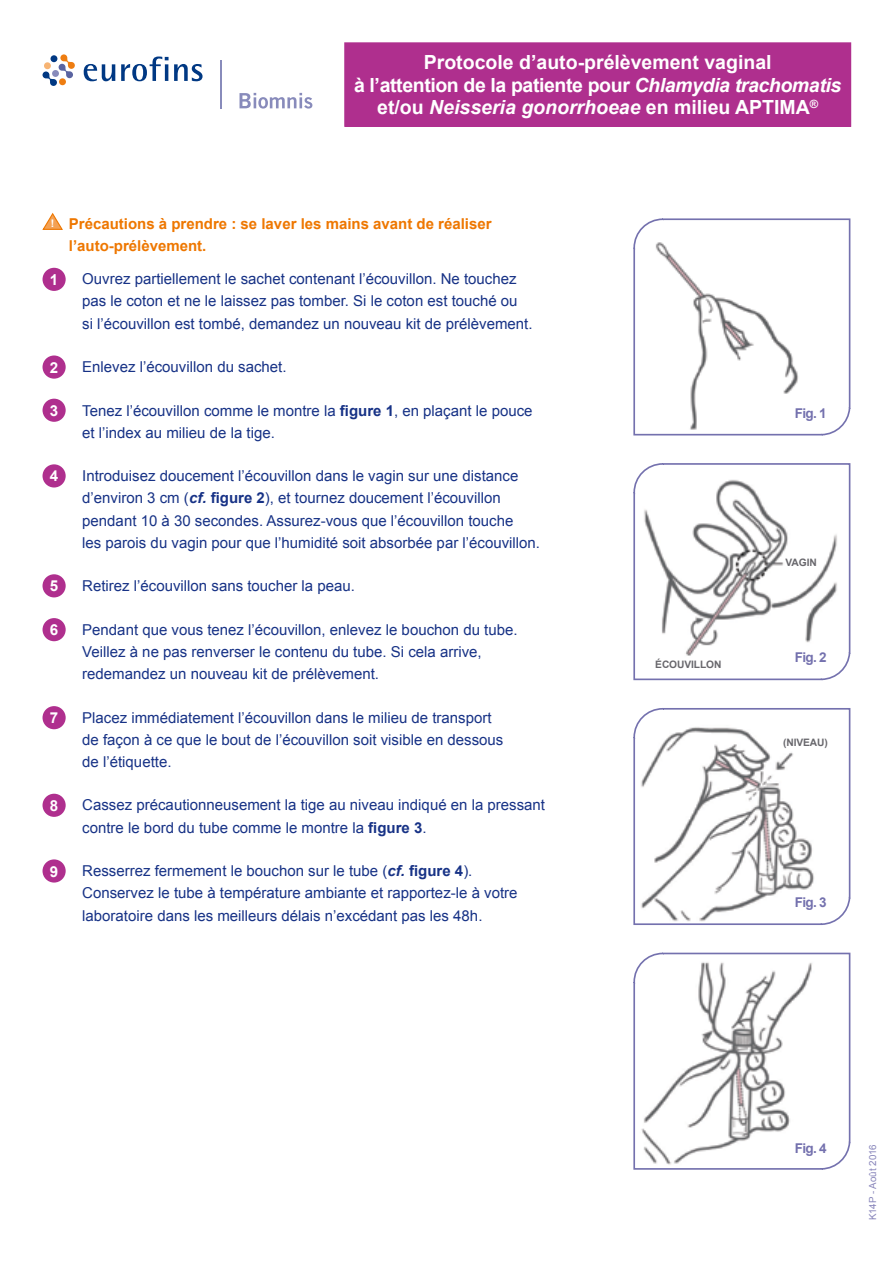
<style>
.page{position:relative;width:893px;height:1263px;background:#fff}
.page>*{position:absolute;margin:0;border:0;box-sizing:border-box;transform-origin:0 0}
.t1{font:700 19.5px/22.5px "Arial";color:#fff;text-align:center}
.t2{font:700 15.15px "Arial";color:#fff}
.t3{font:15px/22.2px "Arial";color:#173286}
.t4{font:700 15px/22.2px "Arial";color:#e70}
.t5{font:700 13.5px "Arial";letter-spacing:-.05em;color:#7471ae}
.t6{font:700 10.2px "Arial";letter-spacing:-.01em;color:#68676c}
.t7{font:9.75px "Arial";color:#8986bb}
.s1{font-style:italic}
.s2{font-size:10.5px;color:#fff}
.s3{font-weight:700}
.s4{font-weight:700;font-style:italic}
</style>
<div class="page">
<svg style="left:43px;top:54px;width:32px;height:32px"></svg>
<div style="left:59px;top:78px;width:7px;height:7px;background:#ee7d11;border-radius:50%"></div>
<div style="left:44px;top:62px;width:7px;height:7px;background:#f7b474;border-radius:50%"></div>
<div style="left:51px;top:55px;width:6px;height:7px;background:#003883;border-radius:50%"></div>
<svg style="left:84px;top:64px;width:31px;height:17px"></svg>
<svg style="left:121px;top:57px;width:82px;height:24px"></svg>
<svg style="left:239px;top:93px;width:73px;height:16px"></svg>
<hr style="left:221px;top:60px;width:1px;height:49px;background:#888bbb">
<div style="left:345px;top:43px;width:505px;height:83px;background:#af2f8e"></div>
<div style="left:344px;top:42px;width:507px;height:85px;border:2px solid #af2f8e"></div>
<svg style="left:633px;top:463px;width:218px;height:218px"></svg>
<svg style="left:633px;top:708px;width:218px;height:217px"></svg>
<svg style="left:633px;top:218px;width:218px;height:218px"></svg>
<svg style="left:633px;top:952px;width:218px;height:218px"></svg>
<div style="left:43px;top:268px;width:23px;height:23px;background:#af2f8e;border-radius:50%"></div>
<div style="left:43px;top:355px;width:23px;height:24px;background:#af2f8e;border-radius:50%"></div>
<div style="left:43px;top:399px;width:23px;height:23px;background:#af2f8e;border-radius:50%"></div>
<div style="left:43px;top:464px;width:23px;height:23px;background:#af2f8e;border-radius:50%"></div>
<div style="left:43px;top:574px;width:23px;height:23px;background:#af2f8e;border-radius:50%"></div>
<div style="left:43px;top:618px;width:23px;height:23px;background:#af2f8e;border-radius:50%"></div>
<div style="left:43px;top:706px;width:23px;height:23px;background:#af2f8e;border-radius:50%"></div>
<div style="left:43px;top:794px;width:23px;height:23px;background:#af2f8e;border-radius:50%"></div>
<div style="left:43px;top:859px;width:23px;height:23px;background:#af2f8e;border-radius:50%"></div>
<svg style="left:42px;top:213px;width:21px;height:17px"></svg>
<h1 class="t1" style="left:354px;top:52px;width:489px">Protocole d’auto-prélèvement vaginal<br>à l’attention de la patiente pour <span class="s1">Chlamydia trachomatis </span>et/ou <span class="s1">Neisseria gonorrhoeae</span> en milieu APTIMA<sup>®</sup></h1>
<p class="t4" style="left:69px;top:213px;width:424px;text-indent:-18px"><span class="s2">!</span> Précautions à prendre : se laver les mains avant de réaliser l’auto-prélèvement.</p>
<p class="t2" style="left:50px;top:269px;width:10px">1</p>
<p class="t2" style="left:50px;top:357px;width:10px">2</p>
<p class="t2" style="left:50px;top:400px;width:10px">3</p>
<p class="t2" style="left:50px;top:466px;width:10px">4</p>
<p class="t2" style="left:50px;top:576px;width:10px">5</p>
<p class="t2" style="left:50px;top:620px;width:10px">6</p>
<p class="t2" style="left:50px;top:708px;width:10px">7</p>
<p class="t2" style="left:50px;top:795px;width:10px">8</p>
<p class="t2" style="left:50px;top:861px;width:10px">9</p>
<p class="t3" style="left:82px;top:268px;width:452px">Ouvrez partiellement le sachet contenant l’écouvillon. Ne touchez pas le coton et ne le laissez pas tomber. Si le coton est touché ou<br>si l’écouvillon est tombé, demandez un nouveau kit de prélèvement.</p>
<p class="t3" style="left:82px;top:356px;width:206px">Enlevez l’écouvillon du sachet.</p>
<p class="t3" style="left:82px;top:399px;width:452px">Tenez l’écouvillon comme le montre la <span class="s3">figure 1</span>, en plaçant le pouce et l’index au milieu de la tige.</p>
<p class="t3" style="left:82px;top:465px;width:459px">Introduisez doucement l’écouvillon dans le vagin sur une distance d’environ 3 cm (<span class="s4">cf.</span> <span class="s3">figure 2</span>), et tournez doucement l’écouvillon pendant 10 à 30 secondes. Assurez-vous que l’écouvillon touche<br>les parois du vagin pour que l’humidité soit absorbée par l’écouvillon.</p>
<p class="t3" style="left:82px;top:575px;width:274px">Retirez l’écouvillon sans toucher la peau.</p>
<p class="t3" style="left:82px;top:618px;width:437px">Pendant que vous tenez l’écouvillon, enlevez le bouchon du tube.<br>Veillez à ne pas renverser le contenu du tube. Si cela arrive, redemandez un nouveau kit de prélèvement.</p>
<p class="t3" style="left:82px;top:706px;width:423px">Placez immédiatement l’écouvillon dans le milieu de transport de façon à ce que le bout de l’écouvillon soit visible en dessous de l’étiquette.</p>
<p class="t3" style="left:82px;top:794px;width:464px">Cassez précautionneusement la tige au niveau indiqué en la pressant contre le bord du tube comme le montre la <span class="s3">figure 3</span>.</p>
<p class="t3" style="left:82px;top:860px;width:437px">Resserrez fermement le bouchon sur le tube (<span class="s4">cf.</span> <span class="s3">figure 4</span>).<br>Conservez le tube à température ambiante et rapportez-le à votre laboratoire dans les meilleurs délais n’excédant pas les 48h.</p>
<p class="t6" style="left:655px;top:657px;width:68px">ÉCOUVILLON</p>
<p class="t5" style="left:795px;top:404px;width:33px">Fig. 1</p>
<p class="t6" style="left:786px;top:555px;width:33px">VAGIN</p>
<p class="t5" style="left:795px;top:648px;width:33px">Fig. 2</p>
<p class="t6" style="left:783px;top:735px;width:46px">(NIVEAU)</p>
<p class="t5" style="left:795px;top:894px;width:33px">Fig. 3</p>
<p class="t5" style="left:795px;top:1139px;width:33px">Fig. 4</p>
<p class="t7" style="left:866px;top:1220px;width:78px;rotate:-90deg">K14P - Août 2016</p>
</div>
